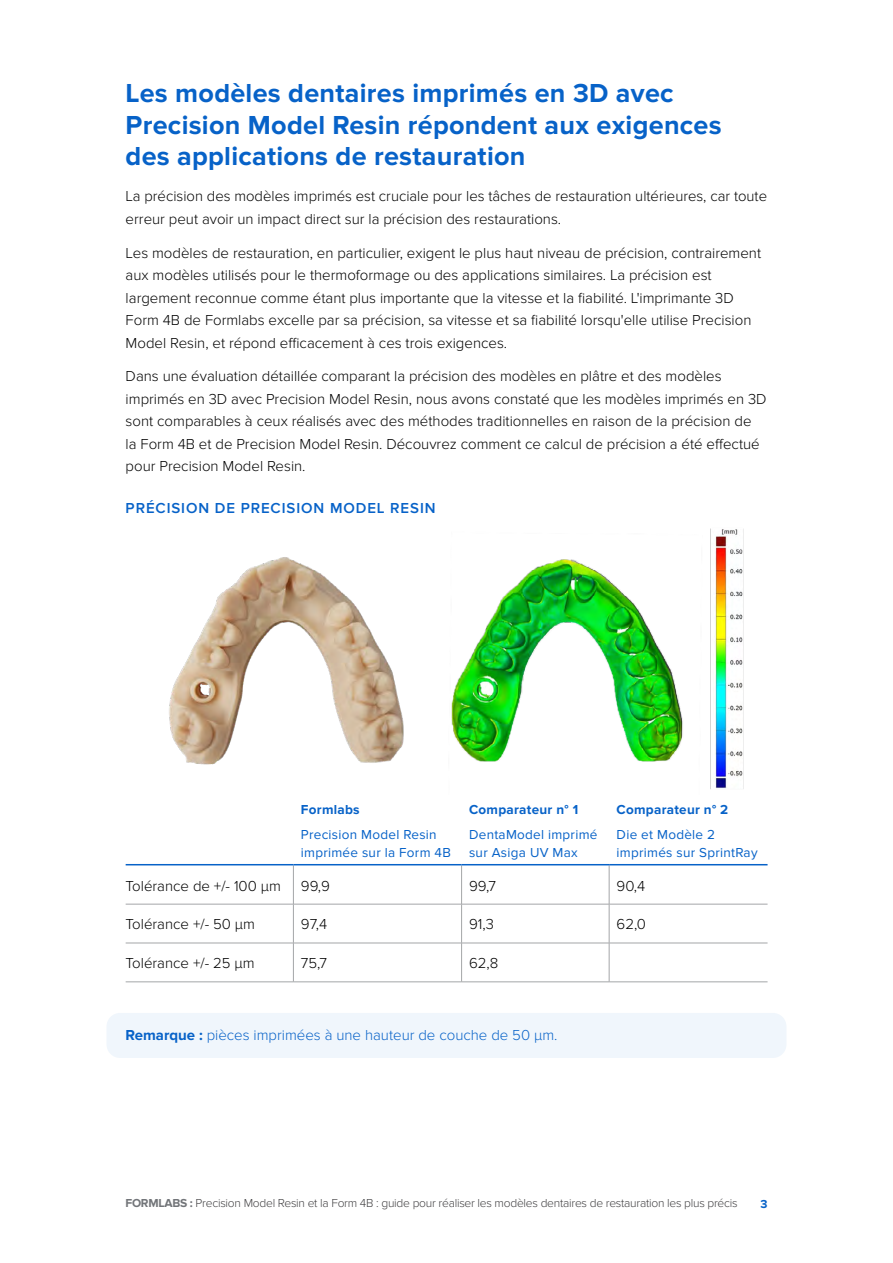
<style>
.page{position:relative;width:893px;height:1263px;background:#fff}
.page>*{position:absolute;margin:0;border:0;box-sizing:border-box;transform-origin:0 0}
.t1{font:700 27px/31.5px "Proxima Nova";letter-spacing:.01em;color:#0762c8}
.t2{font:300 15px/22.5px "Proxima Nova";color:#000}
.t3{font:300 15px "Proxima Nova";color:#0762c8}
.t4{font:600 15px "Proxima Nova";letter-spacing:.06em;color:#0762c8}
.t5{font:13.5px/18px "Proxima Nova";letter-spacing:.02em;color:#0762c8}
.t6{font:700 13.5px "Proxima Nova";letter-spacing:.02em;color:#0762c8}
.t7{font:300 12px "Proxima Nova";letter-spacing:-.02em;color:#414042}
.t8{font:700 12px "Proxima Nova";color:#0762c8}
.s1{font-weight:700}
.s2{font-weight:700;color:#727579}
</style>
<div class="page">
<div style="left:107px;top:1013px;width:679px;height:45px;background:#f0f6fc;border-radius:14px"></div>
<hr style="left:293px;top:865px;width:1px;height:39px;background:#a4a6a8">
<hr style="left:461px;top:865px;width:1px;height:39px;background:#a4a6a8">
<hr style="left:609px;top:865px;width:1px;height:39px;background:#a4a6a8">
<hr style="left:126px;top:904px;width:167px;height:1px;background:#a4a6a8">
<hr style="left:293px;top:904px;width:169px;height:1px;background:#a4a6a8">
<hr style="left:293px;top:904px;width:1px;height:39px;background:#a4a6a8">
<hr style="left:462px;top:904px;width:147px;height:1px;background:#a4a6a8">
<hr style="left:461px;top:904px;width:1px;height:39px;background:#a4a6a8">
<hr style="left:609px;top:904px;width:159px;height:1px;background:#a4a6a8">
<hr style="left:609px;top:904px;width:1px;height:39px;background:#a4a6a8">
<hr style="left:126px;top:943px;width:167px;height:1px;background:#a4a6a8">
<hr style="left:293px;top:943px;width:169px;height:1px;background:#a4a6a8">
<hr style="left:293px;top:943px;width:1px;height:39px;background:#a4a6a8">
<hr style="left:462px;top:943px;width:147px;height:1px;background:#a4a6a8">
<hr style="left:461px;top:943px;width:1px;height:39px;background:#a4a6a8">
<hr style="left:609px;top:943px;width:159px;height:1px;background:#a4a6a8">
<hr style="left:609px;top:943px;width:1px;height:39px;background:#a4a6a8">
<hr style="left:126px;top:981px;width:167px;height:1px;background:#a4a6a8">
<hr style="left:293px;top:981px;width:169px;height:1px;background:#a4a6a8">
<hr style="left:462px;top:981px;width:147px;height:1px;background:#a4a6a8">
<hr style="left:609px;top:981px;width:159px;height:1px;background:#a4a6a8">
<hr style="left:126px;top:864px;width:167px;height:1px;background:#0762c8">
<hr style="left:293px;top:864px;width:169px;height:1px;background:#0762c8">
<hr style="left:462px;top:864px;width:147px;height:1px;background:#0762c8">
<hr style="left:609px;top:864px;width:159px;height:1px;background:#0762c8">
<img style="left:169px;top:528px;width:575px;height:262px">
<h1 class="t1" style="left:126px;top:78px;width:598px">Les modèles dentaires imprimés en 3D avec<br>Precision Model Resin répondent aux exigences des applications de restauration</h1>
<p class="t2" style="left:126px;top:185px;width:643px">La précision des modèles imprimés est cruciale pour les tâches de restauration ultérieures, car toute erreur peut avoir un impact direct sur la précision des restaurations.</p>
<p class="t2" style="left:126px;top:242px;width:637px">Les modèles de restauration, en particulier, exigent le plus haut niveau de précision, contrairement aux modèles utilisés pour le thermoformage ou des applications similaires. La précision est largement reconnue comme étant plus importante que la vitesse et la fiabilité. L'imprimante 3D Form 4B de Formlabs excelle par sa précision, sa vitesse et sa fiabilité lorsqu'elle utilise Precision Model Resin, et répond efficacement à ces trois exigences.</p>
<p class="t2" style="left:126px;top:365px;width:642px">Dans une évaluation détaillée comparant la précision des modèles en plâtre et des modèles imprimés en 3D avec Precision Model Resin, nous avons constaté que les modèles imprimés en 3D sont comparables à ceux réalisés avec des méthodes traditionnelles en raison de la précision de<br>la Form 4B et de Precision Model Resin. Découvrez comment ce calcul de précision a été effectué pour Precision Model Resin.</p>
<p class="t4" style="left:126px;top:499px;width:311px">PRÉCISION DE PRECISION MODEL RESIN</p>
<p class="t6" style="left:301px;top:802px;width:60px">Formlabs</p>
<p class="t5" style="left:301px;top:826px;width:151px">Precision Model Resin imprimée sur la Form 4B</p>
<p class="t6" style="left:469px;top:802px;width:111px">Comparateur n° 1</p>
<p class="t5" style="left:469px;top:826px;width:130px">DentaModel imprimé sur Asiga UV Max</p>
<p class="t6" style="left:617px;top:802px;width:113px">Comparateur n° 2</p>
<p class="t5" style="left:617px;top:826px;width:142px">Die et Modèle 2 imprimés sur SprintRay</p>
<p class="t2" style="left:126px;top:874px;width:157px">Tolérance de +/- 100 μm</p>
<p class="t2" style="left:301px;top:874px;width:31px">99,9</p>
<p class="t2" style="left:469px;top:874px;width:28px">99,7</p>
<p class="t2" style="left:617px;top:874px;width:30px">90,4</p>
<p class="t2" style="left:126px;top:913px;width:131px">Tolérance +/- 50 μm</p>
<p class="t2" style="left:301px;top:913px;width:28px">97,4</p>
<p class="t2" style="left:469px;top:913px;width:26px">91,3</p>
<p class="t2" style="left:617px;top:913px;width:31px">62,0</p>
<p class="t2" style="left:126px;top:952px;width:130px">Tolérance +/- 25 μm</p>
<p class="t2" style="left:301px;top:952px;width:28px">75,7</p>
<p class="t2" style="left:469px;top:952px;width:31px">62,8</p>
<p class="t3" style="left:126px;top:1026px;width:433px"><span class="s1">Remarque :</span> pièces imprimées à une hauteur de couche de 50 μm.</p>
<p class="t7" style="left:125px;top:1196px;width:614px"><span class="s2">FORMLABS :</span> Precision Model Resin et la Form 4B : guide pour réaliser les modèles dentaires de restauration les plus précis</p>
<p class="t8" style="left:760px;top:1197px;width:9px">3</p>
</div>
